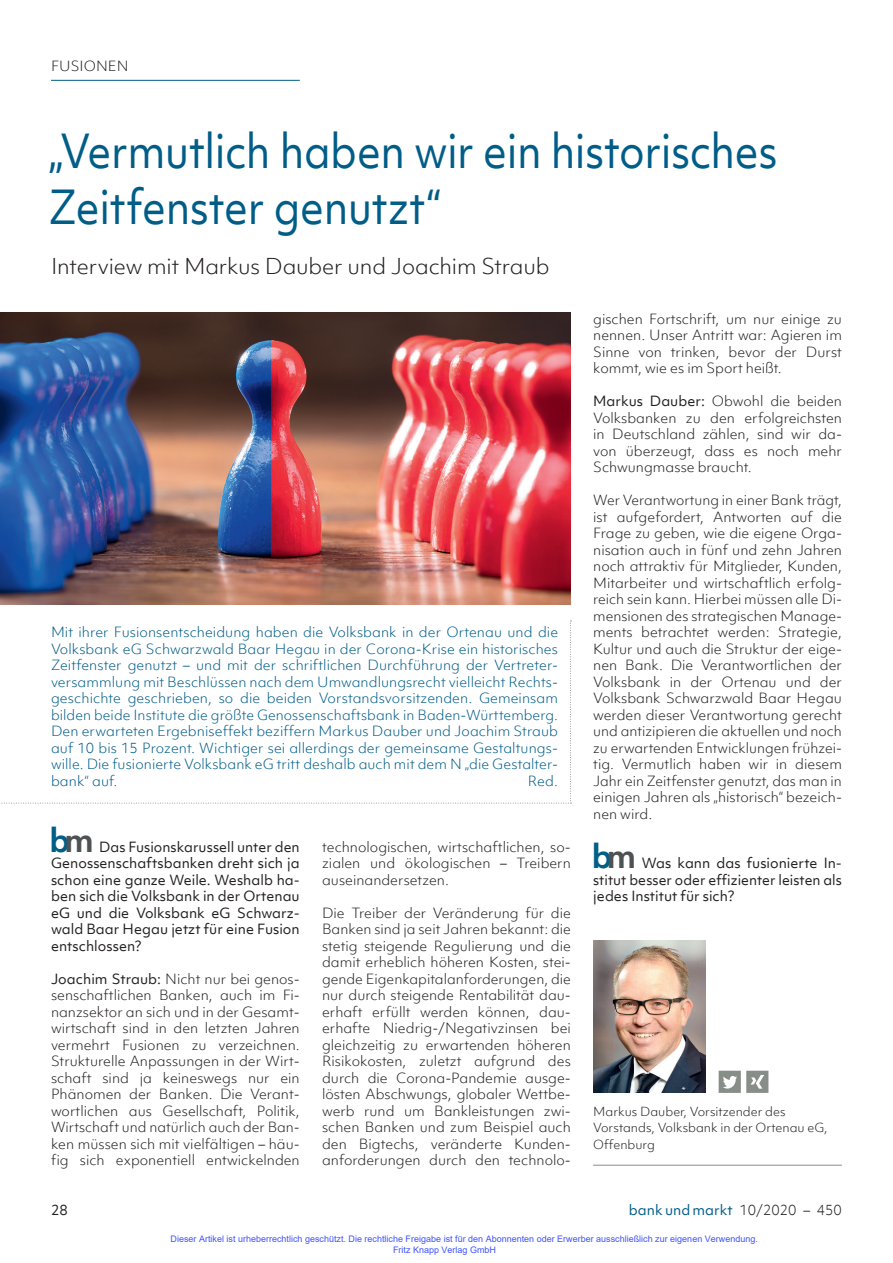
<style>
.page{position:relative;width:893px;height:1263px;background:#fff}
.page>*{position:absolute;margin:0;border:0;box-sizing:border-box;transform-origin:0 0}
.t1{font:45px/55.5px "Objektiv Mk 1";letter-spacing:-.01em;color:#005d88;scale:.9 1}
.t2{font:700 31.2px "Objektiv Mk 1";color:#005f86}
.t3{font:300 21px "Objektiv Mk 1";letter-spacing:-.01em;color:#231f20}
.t4{font:300 13.5px/16.5px "Objektiv Mk 1";color:#231f20;text-align:justify}
.t5{font:300 13.5px/16.5px "Objektiv Mk 1";letter-spacing:.005em;color:#005d88;text-align:justify}
.t6{font:13.5px/16.5px "Objektiv Mk 1";color:#231f20;text-align:justify}
.t7{font:13.5px "Objektiv Mk 1";color:#005d88}
.t8{font:300 12px/16.5px "Objektiv Mk 1";color:#231f20}
.t9{font:9px/10.8px "Arial";color:#4054ff}
.s1{color:#4f5254}
.s2{font-weight:400}
.s3{font-weight:300;color:#231f20}
</style>
<div class="page">
<hr style="left:51px;top:80px;width:249px;height:1px;background:#005d88">
<img style="left:0;top:313px;width:571px;height:291px">
<svg style="left:1px;top:621px;width:570px;height:183px"></svg>
<img style="left:593px;top:941px;width:113px;height:152px">
<hr style="left:593px;top:1165px;width:249px;height:1px;background:#878e88">
<svg style="left:719px;top:1071px;width:49px;height:22px"></svg>
<p class="t4" style="left:51px;top:58px;width:79px">FUSIONEN</p>
<h1 class="t1" style="left:49px;top:123px;width:811px">„Vermutlich haben wir ein historisches<br>Zeitfenster genutzt“</h1>
<h3 class="t3" style="left:51px;top:252px;width:500px">Interview mit Markus Dauber und Joachim Straub</h3>
<p class="t5" style="left:51px;top:624px;width:509px">Mit ihrer Fusionsentscheidung haben die Volksbank in der Ortenau und die Volksbank eG Schwarzwald Baar Hegau in der Corona- Krise ein historisches Zeitfenster genutzt – und mit der schriftlichen Durchführung der Vertreter&shy;versammlung mit Beschlüssen nach dem Umwandlungsrecht vielleicht Rechts&shy;geschichte geschrieben, so die beiden Vorstandsvorsitzenden. Gemeinsam bilden beide Institute die größte Genossenschaftsbank in Baden-Württemberg.<br>Den erwarteten Ergebniseffekt beziffern Markus Dauber und Joachim Straub auf 10 bis 15 Prozent. Wichtiger sei allerdings der gemeinsame Gestaltungs&shy;wille. Die fusionierte Volksbank eG tritt deshalb auch mit dem N „die Gestalter&shy;bank“ auf.</p>
<p class="t5" style="left:528px;top:772px;width:32px">Red.</p>
<h2 class="t2" style="left:50px;top:818px;width:46px">b<span class="s1">m</span></h2>
<p class="t6" style="left:51px;top:838px;width:250px;text-indent:48px">Das Fusionskarussell unter den Genossenschaftsbanken dreht sich ja schon eine ganze Weile. Weshalb ha&shy;ben sich die Volksbank in der Ortenau eG und die Volksbank eG Schwarz&shy;wald Baar Hegau jetzt für eine Fusion entschlossen?</p>
<p class="t4" style="left:51px;top:970px;width:250px"><span class="s2">Joachim Straub:</span> Nicht nur bei genos&shy;senschaftlichen Banken, auch im Fi&shy;nanzsektor an sich und in der Gesamt&shy;wirtschaft sind in den letzten Jahren vermehrt Fusionen zu verzeichnen.<br>Strukturelle Anpassungen in der Wirt&shy;schaft sind ja keineswegs nur ein Phänomen der Banken. Die Verant&shy;wortlichen aus Gesellschaft, Politik, Wirtschaft und natürlich auch der Ban&shy;ken müssen sich mit vielfältigen – häu&shy;fig sich exponentiell entwickelnden</p>
<p class="t4" style="left:322px;top:838px;width:250px">technologischen, wirtschaftlichen, so&shy;zialen und ökologischen – Treibern auseinandersetzen.</p>
<p class="t4" style="left:322px;top:904px;width:250px">Die Treiber der Veränderung für die Banken sind ja seit Jahren bekannt: die stetig steigende Regulierung und die damit erheblich höheren Kosten, stei&shy;gende Eigenkapitalanforderungen, die nur durch steigende Rentabilität dau&shy;erhaft erfüllt werden können, dau&shy;erhafte Niedrig-/Negativzinsen bei gleichzeitig zu erwartenden höheren Risikokosten, zuletzt aufgrund des durch die Corona- Pandemie ausge&shy;lösten Abschwungs, globaler Wettbe&shy;werb rund um Bankleistungen zwi&shy;schen Banken und zum Beispiel auch den Bigtechs, veränderte Kunden&shy;anforderungen durch den technolo-</p>
<p class="t4" style="left:593px;top:310px;width:250px">gischen Fortschrift, um nur einige zu nennen. Unser Antritt war: Agieren im Sinne von trinken, bevor der Durst kommt, wie es im Sport heißt.</p>
<p class="t4" style="left:593px;top:393px;width:250px;text-align:left"><span class="s2">Markus Dauber:</span> Obwohl die beiden<br>Volksbanken zu den erfolgreichsten in Deutschland zählen, sind wir da&shy;von überzeugt, dass es noch mehr<br>Schwungmasse braucht.</p>
<p class="t4" style="left:593px;top:492px;width:250px">Wer Verantwortung in einer Bank trägt, ist aufgefordert, Antworten auf die Frage zu geben, wie die eigene Orga&shy;nisation auch in fünf und zehn Jahren noch attraktiv für Mitglieder, Kunden, Mitarbeiter und wirtschaftlich erfolg&shy;reich sein kann. Hierbei müssen alle Di&shy;mensionen des strategischen Manage&shy;ments betrachtet werden: Strategie, Kultur und auch die Struktur der eige&shy;nen Bank. Die Verantwortlichen der Volksbank in der Ortenau und der Volksbank Schwarzwald Baar Hegau werden dieser Verantwortung gerecht und antizipieren die aktuellen und noch zu erwartenden Entwicklungen frühzei&shy;tig. Vermutlich haben wir in diesem Jahr ein Zeitfenster genutzt, das man in einigen Jahren als „historisch“ bezeich&shy;nen wird.</p>
<h2 class="t2" style="left:592px;top:834px;width:46px">b<span class="s1">m</span></h2>
<p class="t6" style="left:593px;top:855px;width:250px;text-indent:49px">Was kann das fusionierte In&shy;stitut besser oder effizienter leisten als jedes Institut für sich?</p>
<p class="t8" style="left:593px;top:1103px;width:236px">Markus Dauber, Vorsitzender des<br>Vorstands, Volksbank in der Ortenau eG,<br>Offenburg</p>
<p class="t6" style="left:51px;top:1201px;width:18px">28</p>
<p class="t7" style="left:629px;top:1200px;width:215px">bank und markt <span class="s3">10/2020 – 450</span></p>
<p class="t9" style="left:393px;top:1233px;width:366px;text-indent:-223px">Dieser Artikel ist urheberrechtlich geschützt. Die rechtliche Freigabe ist für den Abonnenten oder Erwerber ausschließlich zur eigenen Verwendung.<br>Fritz Knapp Verlag GmbH</p>
</div>
